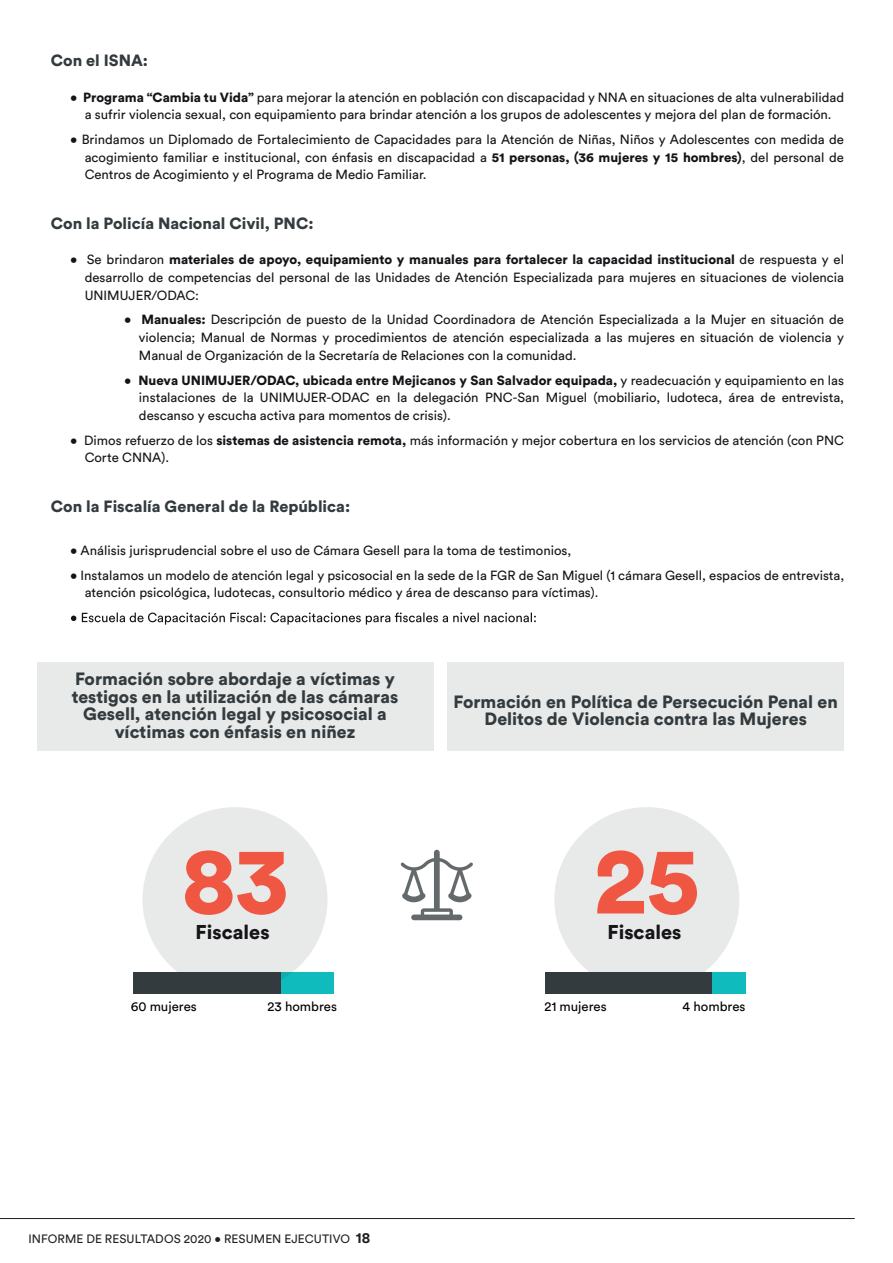
<style>
.page{position:relative;width:893px;height:1263px;background:#fff}
.page>*{position:absolute;margin:0;border:0;box-sizing:border-box;transform-origin:0 0}
.t1{font:900 94.95px "Circular Std";color:#f05743}
.t2{font:900 19.8px "Circular Std";color:#171419}
.t3{font:900 17.55px/17.5px "Circular Std";color:#333b3e;text-align:center}
.t4{font:900 16.2px "Circular Std";color:#333b3e}
.t5{font:13.2px/17.5px "Circular Std";color:#171419;text-align:justify}
.t6{font:13.2px "Circular Std";color:#000001}
.t7{font:12px "Circular Std";letter-spacing:.005em;color:#231f20}
.s1{font-weight:900}
.s2{font-weight:700;font-size:15px}
</style>
<div class="page">
<hr style="left:0;top:1218px;width:855px;height:1px;background:#231f20">
<svg style="left:71px;top:612px;width:465px;height:13px"></svg>
<div style="left:37px;top:663px;width:396px;height:88px;background:#e8e9e9"></div>
<div style="left:447px;top:663px;width:397px;height:88px;background:#e8e9e9"></div>
<div style="left:281px;top:973px;width:53px;height:21px;background:#0fbbbc"></div>
<div style="left:133px;top:973px;width:148px;height:21px;background:#333b3e"></div>
<div style="left:142px;top:807px;width:186px;height:185px;background:#e8e9e9;border-radius:50%"></div>
<div style="left:707px;top:973px;width:39px;height:21px;background:#0fbbbc"></div>
<div style="left:545px;top:973px;width:167px;height:21px;background:#333b3e"></div>
<div style="left:554px;top:807px;width:185px;height:185px;background:#e8e9e9;border-radius:50%"></div>
<svg style="left:401px;top:850px;width:72px;height:70px"></svg>
<p class="t4" style="left:51px;top:50px;width:99px">Con el ISNA:</p>
<p class="t5" style="left:70px;top:88px;width:776px;text-align:center">• <span class="s1">Programa “Cambia tu Vida”</span> para mejorar la atención en población con discapacidad y NNA en situaciones de alta vulnerabilidad a sufrir violencia sexual, con equipamiento para brindar atención a los grupos de adolescentes y mejora del plan de formación.</p>
<p class="t5" style="left:85px;top:131px;width:761px;text-indent:-15px">• Brindamos un Diplomado de Fortalecimiento de Capacidades para la Atención de Niñas, Niños y Adolescentes con medida de acogimiento familiar e institucional, con énfasis en discapacidad a <span class="s1">51 personas, (36 mujeres y 15 hombres)</span>, del personal de Centros de Acogimiento y el Programa de Medio Familiar.</p>
<p class="t4" style="left:51px;top:213px;width:264px">Con la Policía Nacional Civil, PNC:</p>
<p class="t5" style="left:85px;top:251px;width:761px;text-indent:-15px">• Se brindaron <span class="s1">materiales de apoyo, equipamiento y manuales para fortalecer la capacidad institucional</span> de respuesta y el desarrollo de competencias del personal de las Unidades de Atención Especializada para mujeres en situaciones de violencia UNIMUJER/ODAC:</p>
<p class="t5" style="left:139px;top:311px;width:707px;text-indent:-15px">• <span class="s1">Manuales:</span> Descripción de puesto de la Unidad Coordinadora de Atención Especializada a la Mujer en situación de violencia; Manual de Normas y procedimientos de atención especializada a las mujeres en situación de violencia y Manual de Organización de la Secretaría de Relaciones con la comunidad.</p>
<p class="t5" style="left:139px;top:371px;width:707px;text-indent:-15px">• <span class="s1">Nueva UNIMUJER/ODAC, ubicada entre Mejicanos y San Salvador equipada,</span> y readecuación y equipamiento en las instalaciones de la UNIMUJER-ODAC en la delegación PNC-San Miguel (mobiliario, ludoteca, área de entrevista, descanso y escucha activa para momentos de crisis).</p>
<p class="t5" style="left:85px;top:431px;width:761px;text-indent:-15px">• Dimos refuerzo de los <span class="s1">sistemas de asistencia remota,</span> más información y mejor cobertura en los servicios de atención (con PNC<br>Corte CNNA).</p>
<p class="t4" style="left:51px;top:496px;width:301px">Con la Fiscalía General de la República:</p>
<p class="t5" style="left:70px;top:541px;width:503px">• Análisis jurisprudencial sobre el uso de Cámara Gesell para la toma de testimonios,</p>
<p class="t5" style="left:85px;top:566px;width:761px;text-indent:-15px">• Instalamos un modelo de atención legal y psicosocial en la sede de la FGR de San Miguel (1 cámara Gesell, espacios de entrevista, atención psicológica, ludotecas, consultorio médico y área de descanso para víctimas).</p>
<h3 class="t3" style="left:72px;top:670px;width:328px">Formación sobre abordaje a víctimas y testigos en la utilización de las cámaras Gesell, atención legal y psicosocial a víctimas con énfasis en niñez</h3>
<h1 class="t1" style="left:182px;top:817px;width:108px">83</h1>
<h2 class="t2" style="left:196px;top:919px;width:75px">Fiscales</h2>
<p class="t6" style="left:131px;top:999px;width:68px">60 mujeres</p>
<p class="t6" style="left:267px;top:999px;width:71px">23 hombres</p>
<h3 class="t3" style="left:454px;top:692px;width:386px">Formación en Política de Persecución Penal en<br>Delitos de Violencia contra las Mujeres</h3>
<h1 class="t1" style="left:594px;top:817px;width:107px">25</h1>
<h2 class="t2" style="left:607px;top:919px;width:75px">Fiscales</h2>
<p class="t6" style="left:545px;top:999px;width:64px">21 mujeres</p>
<p class="t6" style="left:683px;top:999px;width:64px">4 hombres</p>
<p class="t7" style="left:28px;top:1232px;width:343px">INFORME DE RESULTADOS 2020 • RESUMEN EJECUTIVO <span class="s2">18</span></p>
</div>
